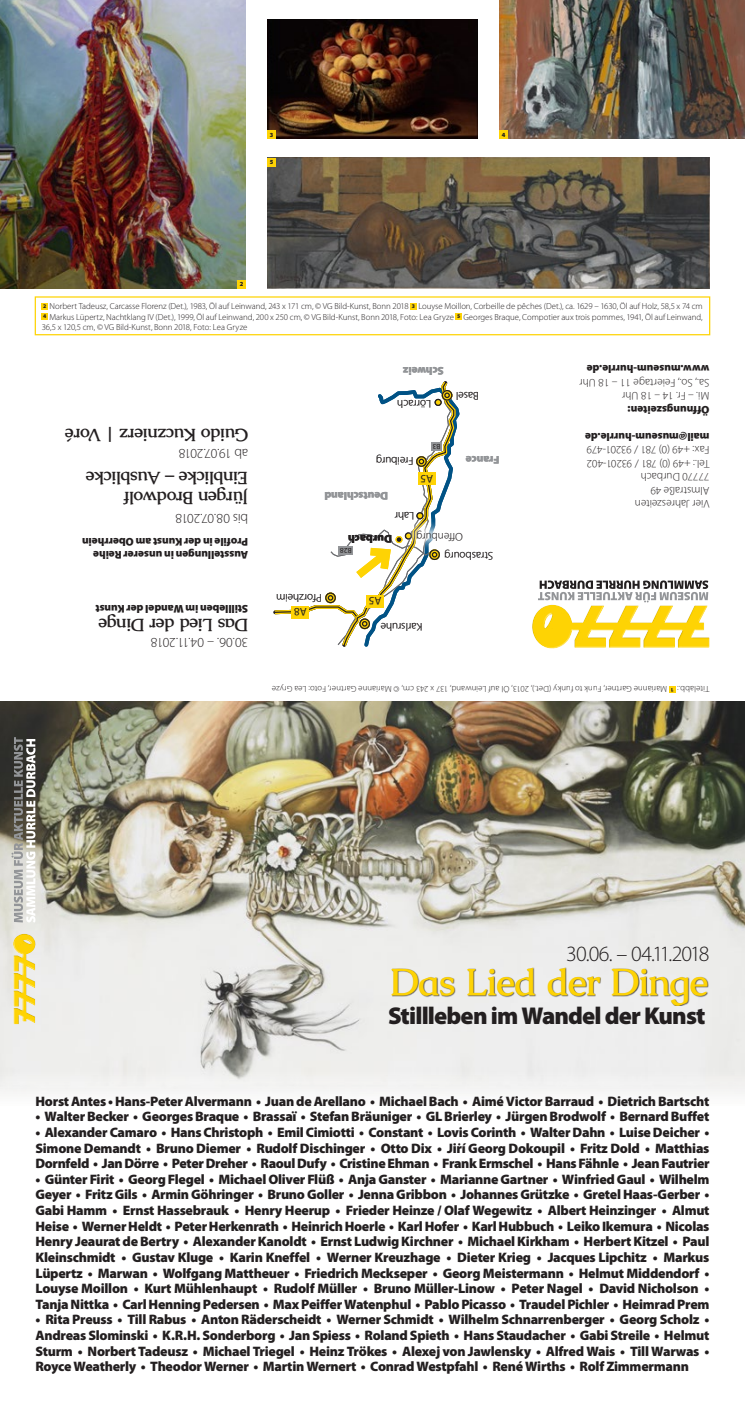
<style>
.page{position:relative;width:745px;height:1407px;background:#fff}
.page>*{position:absolute;margin:0;border:0;box-sizing:border-box;transform-origin:0 0}
.t1{font:700 37.5px "Caudex";letter-spacing:-.02em;color:#fed304}
.t2{font:900 24.38px "Myriad Pro";letter-spacing:-.035em;color:#231f20}
.t3{font:300 21.88px "Myriad Pro";letter-spacing:-.05em;color:#231f20}
.t4{font:700 17.5px/20px "Caudex";letter-spacing:-.02em;color:#231f20}
.t5{font:900 13.75px/15.6px "Myriad Pro";letter-spacing:-.02em;color:#231f20;text-align:justify}
.t6{font:300 13.75px "Myriad Pro";letter-spacing:-.03em;color:#231f20}
.t7{font:300 13.75px "Myriad Pro";letter-spacing:-.05em;color:#231f20}
.t8{font:300 11.25px/13.5px "Myriad Pro";color:#231f20}
.t9{font:900 11.25px/13.5px "Myriad Pro";letter-spacing:-.015em;color:#231f20}
.t10{font:900 11.25px "Myriad Pro";letter-spacing:-.015em;color:#939598}
.t11{font:11.25px "Myriad Pro";color:#231f20}
.t12{font:300 8.75px/10.5px "Myriad Pro";letter-spacing:.005em;color:#231f20;text-align:justify}
.t13{font:7.5px "Myriad Pro";color:#231f20}
.t14{font:900 6.25px "Myriad Pro";color:#231f20}
.t15{font:900 5.62px "Myriad Pro";color:#231f20}
.s1{font-weight:900;font-size:5.62px}
</style>
<div class="page">
<img style="left:0;top:702px;width:744px;height:392px">
<div style="left:13px;top:933px;width:23px;height:92px;background:#231f20;opacity:.75"></div>
<svg style="left:12px;top:737px;width:23px;height:185px"></svg>
<img style="left:499px;top:0;width:245px;height:139px">
<img style="left:267px;top:19px;width:210px;height:120px">
<img style="left:0;top:0;width:246px;height:288px">
<img style="left:267px;top:158px;width:442px;height:130px">
<div style="left:267px;top:130px;width:9px;height:9px;background:#fed304"></div>
<div style="left:498px;top:130px;width:9px;height:9px;background:#fed304"></div>
<div style="left:267px;top:158px;width:9px;height:9px;background:#fed304"></div>
<div style="left:237px;top:280px;width:9px;height:8px;background:#fed304"></div>
<div style="left:35px;top:296px;width:674px;height:39px;border:1px solid #fed304"></div>
<svg style="left:532px;top:580px;width:177px;height:69px"></svg>
<svg style="left:273px;top:381px;width:187px;height:266px"></svg>
<div style="left:366px;top:595px;width:17px;height:12px;background:#fed304"></div>
<div style="left:417px;top:472px;width:18px;height:13px;background:#fed304"></div>
<div style="left:431px;top:442px;width:10px;height:9px;background:#939598"></div>
<div style="left:291px;top:606px;width:18px;height:12px;background:#fed304"></div>
<div style="left:338px;top:546px;width:15px;height:9px;background:#939598"></div>
<div style="left:668px;top:686px;width:7px;height:6px;background:#fed304"></div>
<div style="left:391px;top:967px;width:316px;height:39px;background:#231f20;opacity:.75"></div>
<svg style="left:42px;top:303px;width:6px;height:6px"></svg>
<svg style="left:410px;top:303px;width:6px;height:6px"></svg>
<div style="left:42px;top:313px;width:6px;height:7px;background:#fed304"></div>
<div style="left:455px;top:313px;width:6px;height:7px;background:#fed304"></div>
<p class="t14" style="left:270px;top:131px;width:5px">3</p>
<p class="t14" style="left:501px;top:131px;width:5px">4</p>
<p class="t14" style="left:270px;top:158px;width:5px">5</p>
<p class="t14" style="left:239px;top:280px;width:5px">2</p>
<p class="t12" style="left:42px;top:301px;width:662px"><span class="s1">2</span> Norbert Tadeusz, Carcasse Florenz (Det.), 1983, Öl auf Leinwand, 243 x 171 cm, © VG Bild-Kunst, Bonn 2018 <span class="s1">3</span> Louyse Moillon, Corbeille de pêches (Det.), ca. 1629 – 1630, Öl auf Holz, 58,5 x 74 cm <span class="s1">4</span> Markus Lüpertz, Nachtklang IV (Det.), 1999, Öl auf Leinwand, 200 x 250 cm, © VG Bild-Kunst, Bonn 2018, Foto: Lea Gryze <span class="s1">5</span> Georges Braque, Compotier aux trois pommes, 1941, Öl auf Leinwand, 36,5 x 120,5 cm, © VG Bild-Kunst, Bonn 2018, Foto: Lea Gryze</p>
<p class="t10" style="left:443px;top:377px;width:42px;rotate:-180deg">Schweiz</p>
<p class="t8" style="left:431px;top:410px;width:35px;rotate:-180deg">Lörrach</p>
<p class="t8" style="left:478px;top:402px;width:24px;rotate:-180deg">Basel</p>
<p class="t9" style="left:709px;top:375px;width:124px;rotate:-180deg">www.museum-hurrle.de</p>
<p class="t8" style="left:709px;top:402px;width:131px;rotate:-180deg">Mi. – Fr. 14 – 18 Uhr<br>Sa., So., Feiertage 11 – 18 Uhr</p>
<p class="t9" style="left:709px;top:416px;width:83px;rotate:-180deg">Öffnungszeiten:</p>
<p class="t4" style="left:248px;top:445px;width:185px;rotate:-180deg">Guido Kucznierz | Voré</p>
<p class="t7" style="left:248px;top:461px;width:71px;rotate:-180deg">ab 19.07.2018</p>
<p class="t4" style="left:248px;top:508px;width:164px;rotate:-180deg">Jürgen Brodwolf<br>Einblicke – Ausblicke</p>
<p class="t8" style="left:413px;top:467px;width:39px;rotate:-180deg">Freiburg</p>
<p class="t10" style="left:388px;top:502px;width:65px;rotate:-180deg">Deutschland</p>
<p class="t13" style="left:440px;top:450px;width:9px;rotate:-180deg">B3</p>
<p class="t11" style="left:433px;top:485px;width:14px;rotate:-180deg">A5</p>
<p class="t10" style="left:499px;top:466px;width:35px;rotate:-180deg">France</p>
<p class="t9" style="left:709px;top:443px;width:126px;rotate:-180deg">mail@museum-hurrle.de</p>
<p class="t8" style="left:709px;top:510px;width:124px;rotate:-180deg">Vier Jahreszeiten<br>Almstraße 49<br>77770 Durbach<br>Tel.: +49 (0) 781 / 93201-402<br>Fax: +49 (0) 781 / 93201-479</p>
<p class="t6" style="left:248px;top:526px;width:74px;rotate:-180deg">bis 08.07.2018</p>
<p class="t8" style="left:414px;top:522px;width:21px;rotate:-180deg">Lahr</p>
<p class="t9" style="left:248px;top:562px;width:168px;rotate:-180deg">Ausstellungen in unserer Reihe<br>Profile in der Kunst am Oberrhein</p>
<p class="t9" style="left:392px;top:546px;width:46px;rotate:-180deg">Durbach</p>
<p class="t13" style="left:351px;top:554px;width:13px;rotate:-180deg">B28</p>
<p class="t8" style="left:462px;top:543px;width:48px;rotate:-180deg">Offenburg</p>
<p class="t8" style="left:493px;top:563px;width:50px;rotate:-180deg">Strasbourg</p>
<p class="t9" style="left:248px;top:616px;width:154px;rotate:-180deg">Stillleben im Wandel der Kunst</p>
<p class="t4" style="left:248px;top:635px;width:151px;rotate:-180deg">Das Lied der Dinge</p>
<p class="t8" style="left:321px;top:604px;width:47px;rotate:-180deg">Pforzheim</p>
<p class="t11" style="left:306px;top:618px;width:14px;rotate:-180deg">A8</p>
<p class="t11" style="left:381px;top:607px;width:14px;rotate:-180deg">A5</p>
<p class="t8" style="left:422px;top:633px;width:43px;rotate:-180deg">Karlsruhe</p>
<p class="t6" style="left:248px;top:650px;width:99px;rotate:-180deg">30.06. – 04.11.2018</p>
<p class="t12" style="left:666px;top:694px;width:396px;rotate:-180deg">Marianne Gartner, Funk to funky (Det.), 2013, Öl auf Leinwand, 137 x 243 cm, © Marianne Gartner, Foto: Lea Gryze</p>
<p class="t15" style="left:673px;top:693px;width:5px;rotate:-180deg">1</p>
<p class="t12" style="left:709px;top:694px;width:34px;rotate:-180deg">Titelabb.:</p>
<h3 class="t3" style="left:566px;top:941px;width:145px">30.06. – 04.11.2018</h3>
<h1 class="t1" style="left:390px;top:957px;width:319px">Das Lied der Dinge</h1>
<h2 class="t2" style="left:388px;top:1002px;width:318px">Stillleben im Wandel der Kunst</h2>
<p class="t5" style="left:35px;top:1093px;width:675px">Horst Antes • Hans-Peter Alvermann • Juan de Arellano • Michael Bach • Aimé Victor Barraud • Dietrich Bartscht</p>
<p class="t5" style="left:35px;top:1109px;width:675px">• Walter Becker • Georges Braque • Brassaï • Stefan Bräuniger • GL Brierley • Jürgen Brodwolf • Bernard Buffet</p>
<p class="t5" style="left:35px;top:1124px;width:675px">• Alexander Camaro • Hans Christoph • Emil Cimiotti • Constant • Lovis Corinth • Walter Dahn • Luise Deicher • Simone Demandt • Bruno Diemer • Rudolf Dischinger • Otto Dix • Jir˙í Georg Dokoupil • Fritz Dold • Matthias Dornfeld • Jan Dörre • Peter Dreher • Raoul Dufy • Cristine Ehman • Frank Ermschel • Hans Fähnle • Jean Fautrier</p>
<p class="t5" style="left:35px;top:1171px;width:675px">• Günter Firit • Georg Flegel • Michael Oliver Flüß • Anja Ganster • Marianne Gartner • Winfried Gaul • Wilhelm Geyer • Fritz Gils • Armin Göhringer • Bruno Goller • Jenna Gribbon • Johannes Grützke • Gretel Haas-Gerber • Gabi Hamm • Ernst Hassebrauk • Henry Heerup • Frieder Heinze / Olaf Wegewitz • Albert Heinzinger • Almut Heise • Werner Heldt • Peter Herkenrath • Heinrich Hoerle • Karl Hofer • Karl Hubbuch • Leiko Ikemura • Nicolas Henry Jeaurat de Bertry • Alexander Kanoldt • Ernst Ludwig Kirchner • Michael Kirkham • Herbert Kitzel • Paul Kleinschmidt • Gustav Kluge • Karin Kneffel • Werner Kreuzhage • Dieter Krieg • Jacques Lipchitz • Markus Lüpertz • Marwan • Wolfgang Mattheuer • Friedrich Meckseper • Georg Meistermann • Helmut Middendorf • Louyse Moillon • Kurt Mühlenhaupt • Rudolf Müller • Bruno Müller-Linow • Peter Nagel • David Nicholson • Tanja Nittka • Carl Henning Pedersen • Max Peiffer Watenphul • Pablo Picasso • Traudel Pichler • Heimrad Prem</p>
<p class="t5" style="left:35px;top:1312px;width:675px">• Rita Preuss • Till Rabus • Anton Räderscheidt • Werner Schmidt • Wilhelm Schnarrenberger • Georg Scholz • Andreas Slominski • K.R.H. Sonderborg • Jan Spiess • Roland Spieth • Hans Staudacher • Gabi Streile • Helmut Sturm • Norbert Tadeusz • Michael Triegel • Heinz Trökes • Alexej von Jawlensky • Alfred Wais • Till Warwas • Royce Weatherly • Theodor Werner • Martin Wernert • Conrad Westpfahl • René Wirths • Rolf Zimmermann</p>
</div>
